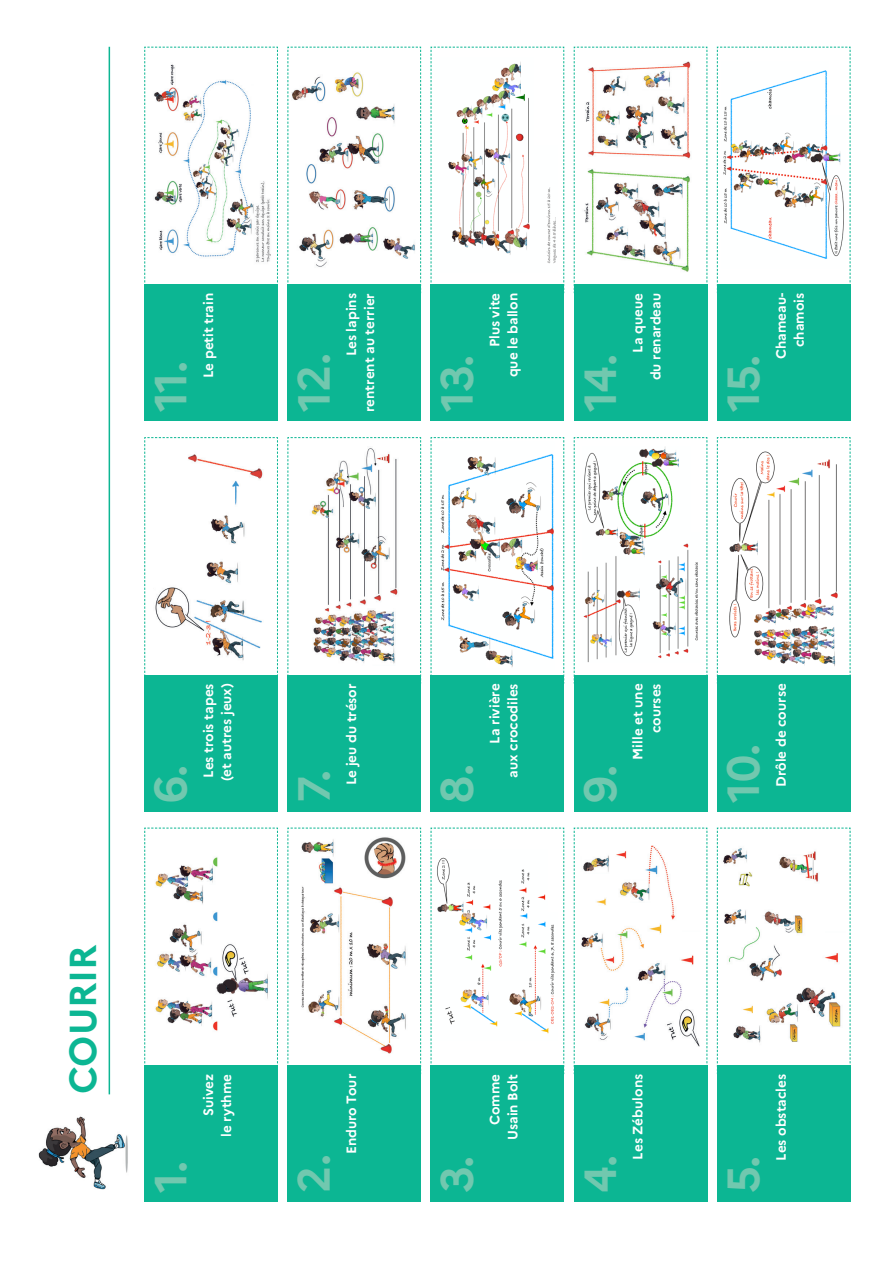
<style>
.page{position:relative;width:893px;height:1263px;background:#fff}
.page>*{position:absolute;margin:0;border:0;box-sizing:border-box;transform-origin:0 0}
.t1{font:700 45px "Marianne";letter-spacing:-.02em;color:#71c8af}
.t2{font:700 37.5px "Marianne";color:#0cb693}
.t3{font:700 13.5px/18px "Marianne";color:#fff;text-align:right}
</style>
<div class="page">
<img style="left:38px;top:1116px;width:90px;height:74px">
<hr style="left:109px;top:47px;width:1px;height:1047px;background:#0cb693">
<svg style="left:144px;top:827px;width:134px;height:238px"></svg>
<div style="left:144px;top:1065px;width:134px;height:137px;background:#0cb693"></div>
<svg style="left:144px;top:437px;width:134px;height:238px"></svg>
<div style="left:144px;top:675px;width:134px;height:136px;background:#0cb693"></div>
<svg style="left:144px;top:46px;width:134px;height:237px"></svg>
<div style="left:144px;top:284px;width:134px;height:137px;background:#0cb693"></div>
<svg style="left:287px;top:827px;width:134px;height:238px"></svg>
<div style="left:287px;top:1065px;width:134px;height:137px;background:#0cb693"></div>
<img style="left:287px;top:437px;width:134px;height:238px">
<div style="left:287px;top:675px;width:134px;height:136px;background:#0cb693"></div>
<svg style="left:287px;top:46px;width:134px;height:237px"></svg>
<div style="left:287px;top:284px;width:134px;height:137px;background:#0cb693"></div>
<svg style="left:430px;top:827px;width:134px;height:247px"></svg>
<div style="left:431px;top:1065px;width:133px;height:137px;background:#0cb693"></div>
<svg style="left:430px;top:437px;width:134px;height:247px"></svg>
<div style="left:431px;top:675px;width:133px;height:136px;background:#0cb693"></div>
<svg style="left:430px;top:46px;width:134px;height:247px"></svg>
<div style="left:431px;top:284px;width:133px;height:137px;background:#0cb693"></div>
<svg style="left:573px;top:827px;width:135px;height:247px"></svg>
<div style="left:574px;top:1065px;width:133px;height:137px;background:#0cb693"></div>
<svg style="left:573px;top:437px;width:135px;height:247px"></svg>
<div style="left:574px;top:675px;width:133px;height:136px;background:#0cb693"></div>
<svg style="left:573px;top:46px;width:135px;height:247px"></svg>
<div style="left:574px;top:284px;width:133px;height:137px;background:#0cb693"></div>
<svg style="left:717px;top:827px;width:134px;height:247px"></svg>
<div style="left:717px;top:1065px;width:133px;height:137px;background:#0cb693"></div>
<svg style="left:717px;top:437px;width:134px;height:247px"></svg>
<div style="left:717px;top:675px;width:133px;height:136px;background:#0cb693"></div>
<svg style="left:717px;top:46px;width:134px;height:247px"></svg>
<div style="left:717px;top:284px;width:133px;height:137px;background:#0cb693"></div>
<h1 class="t1" style="left:143px;top:412px;width:53px;rotate:-90deg">11.</h1>
<p class="t3" style="left:199px;top:378px;width:87px;rotate:-90deg">Le petit train</p>
<h1 class="t1" style="left:286px;top:412px;width:61px;rotate:-90deg">12.</h1>
<p class="t3" style="left:342px;top:412px;width:120px;rotate:-90deg">Les lapins rentrent au terrier</p>
<h1 class="t1" style="left:429px;top:412px;width:59px;rotate:-90deg">13.</h1>
<p class="t3" style="left:486px;top:377px;width:86px;rotate:-90deg">Plus vite<br>que le ballon</p>
<h1 class="t1" style="left:573px;top:412px;width:60px;rotate:-90deg">14.</h1>
<p class="t3" style="left:629px;top:380px;width:89px;rotate:-90deg">La queue<br>du renardeau</p>
<h1 class="t1" style="left:716px;top:412px;width:59px;rotate:-90deg">15.</h1>
<p class="t3" style="left:772px;top:359px;width:68px;rotate:-90deg">Chameau&shy;chamois</p>
<h2 class="t2" style="left:60px;top:1094px;width:151px;rotate:-90deg">COURIR</h2>
<h1 class="t1" style="left:143px;top:803px;width:39px;rotate:-90deg">6.</h1>
<p class="t3" style="left:199px;top:781px;width:99px;text-align:left;rotate:-90deg">Les trois tapes (et autres jeux)</p>
<h1 class="t1" style="left:143px;top:1193px;width:34px;rotate:-90deg">1.</h1>
<p class="t3" style="left:199px;top:1137px;width:65px;rotate:-90deg">Suivez<br>le rythme</p>
<h1 class="t1" style="left:286px;top:803px;width:35px;rotate:-90deg">7.</h1>
<p class="t3" style="left:342px;top:785px;width:103px;rotate:-90deg">Le jeu du trésor</p>
<h1 class="t1" style="left:286px;top:1193px;width:40px;rotate:-90deg">2.</h1>
<p class="t3" style="left:342px;top:1154px;width:82px;rotate:-90deg">Enduro Tour</p>
<h1 class="t1" style="left:429px;top:803px;width:40px;rotate:-90deg">8.</h1>
<p class="t3" style="left:486px;top:778px;width:96px;rotate:-90deg">La rivière<br>aux crocodiles</p>
<h1 class="t1" style="left:573px;top:803px;width:39px;rotate:-90deg">9.</h1>
<p class="t3" style="left:629px;top:760px;width:78px;rotate:-90deg">Mille et une courses</p>
<h1 class="t1" style="left:716px;top:803px;width:60px;rotate:-90deg">10.</h1>
<p class="t3" style="left:772px;top:787px;width:105px;rotate:-90deg">Drôle de course</p>
<h1 class="t1" style="left:429px;top:1193px;width:39px;rotate:-90deg">3.</h1>
<p class="t3" style="left:486px;top:1140px;width:67px;rotate:-90deg">Comme<br>Usain Bolt</p>
<h1 class="t1" style="left:573px;top:1193px;width:40px;rotate:-90deg">4.</h1>
<p class="t3" style="left:629px;top:1159px;width:87px;rotate:-90deg">Les Zébulons</p>
<h1 class="t1" style="left:716px;top:1193px;width:39px;rotate:-90deg">5.</h1>
<p class="t3" style="left:772px;top:1161px;width:88px;rotate:-90deg">Les obstacles</p>
</div>
